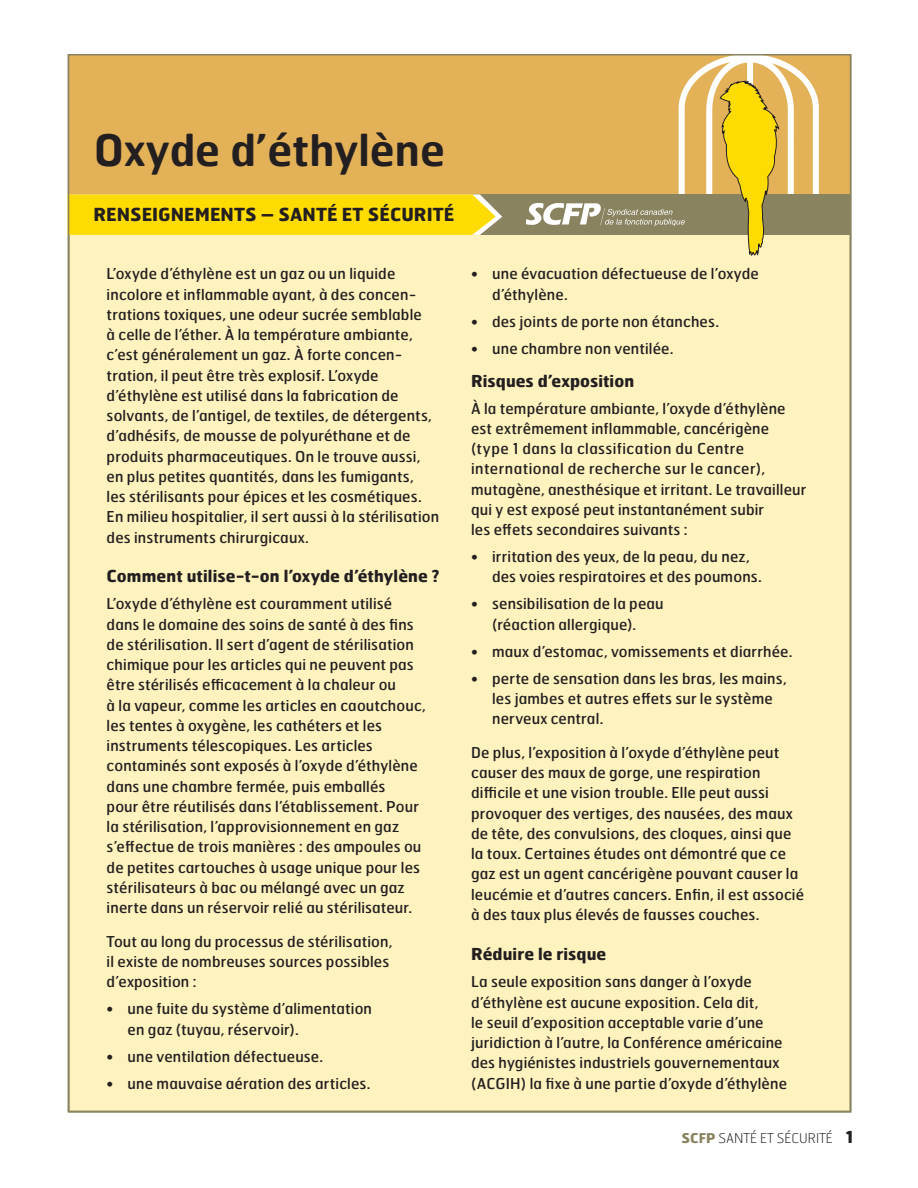
<style>
.page{position:relative;width:918px;height:1188px;background:#fff}
.page>*{position:absolute;margin:0;border:0;box-sizing:border-box;transform-origin:0 0}
.t1{font:600 43.5px "Hermes FB";color:#231f20}
.t2{font:700 18px "Hermes FB";color:#231f20}
.t3{font:700 16.5px "Hermes FB";letter-spacing:.005em;color:#231f20}
.t4{font:15px/20.2px "Hermes FB";letter-spacing:.01em;color:#231f20}
.t5{font:100 13.5px "Hermes FB";color:#231f20}
.s1{font-weight:700;color:#898360}
.s2{font-weight:700;font-size:16.5px}
</style>
<div class="page">
<div style="left:68px;top:54px;width:783px;height:1058px;background:#fef3be"></div>
<div style="left:69px;top:55px;width:781px;height:141px;background:#e3b258"></div>
<div style="left:71px;top:194px;width:779px;height:41px;background:#898360"></div>
<svg style="left:71px;top:194px;width:431px;height:41px;background:#fbda09"></svg>
<svg style="left:526px;top:57px;width:293px;height:199px"></svg>
<h1 class="t1" style="left:94px;top:122px;width:353px">Oxyde d’éthylène</h1>
<p class="t2" style="left:93px;top:203px;width:362px">RENSEIGNEMENTS – SANTÉ ET SÉCURITÉ</p>
<p class="t4" style="left:107px;top:263px;width:334px">L’oxyde d’éthylène est un gaz ou un liquide incolore et inflammable ayant, à des concen&shy;trations toxiques, une odeur sucrée semblable<br>à celle de l’éther. À la température ambiante, c’est généralement un gaz. À forte concen&shy;tration, il peut être très explosif. L’oxyde d’éthylène est utilisé dans la fabrication de solvants, de l’antigel, de textiles, de détergents, d’adhésifs, de mousse de polyuréthane et de produits pharmaceutiques. On le trouve aussi, en plus petites quantités, dans les fumigants,<br>les stérilisants pour épices et les cosmétiques.<br>En milieu hospitalier, il sert aussi à la stérilisation des instruments chirurgicaux.</p>
<p class="t3" style="left:107px;top:566px;width:334px">Comment utilise-t-on l’oxyde d’éthylène ?</p>
<p class="t4" style="left:107px;top:593px;width:321px">L’oxyde d’éthylène est couramment utilisé dans le domaine des soins de santé à des fins de stérilisation. Il sert d’agent de stérilisation chimique pour les articles qui ne peuvent pas être stérilisés efficacement à la chaleur ou<br>à la vapeur, comme les articles en caoutchouc, les tentes à oxygène, les cathéters et les instruments télescopiques. Les articles contaminés sont exposés à l’oxyde d’éthylène dans une chambre fermée, puis emballés<br>pour être réutilisés dans l’établissement. Pour la stérilisation, l’approvisionnement en gaz s’effectue de trois manières : des ampoules ou de petites cartouches à usage unique pour les stérilisateurs à bac ou mélangé avec un gaz inerte dans un réservoir relié au stérilisateur.</p>
<p class="t4" style="left:107px;top:931px;width:287px">Tout au long du processus de stérilisation, il existe de nombreuses sources possibles d’exposition :</p>
<p class="t4" style="left:128px;top:998px;width:246px;text-indent:-21px">• une fuite du système d’alimentation en gaz (tuyau, réservoir).</p>
<p class="t4" style="left:107px;top:1046px;width:218px">• une ventilation défectueuse.</p>
<p class="t4" style="left:107px;top:1073px;width:265px">• une mauvaise aération des articles.</p>
<p class="t4" style="left:492px;top:263px;width:268px;text-indent:-21px">• une évacuation défectueuse de l’oxyde d’éthylène.</p>
<p class="t4" style="left:471px;top:311px;width:249px">• des joints de porte non étanches.</p>
<p class="t4" style="left:471px;top:338px;width:204px">• une chambre non ventilée.</p>
<p class="t3" style="left:471px;top:370px;width:165px">Risques d’exposition</p>
<p class="t4" style="left:471px;top:398px;width:337px">À la température ambiante, l’oxyde d’éthylène est extrêmement inflammable, cancérigène (type 1 dans la classification du Centre international de recherche sur le cancer), mutagène, anesthésique et irritant. Le travailleur qui y est exposé peut instantanément subir<br>les effets secondaires suivants :</p>
<p class="t4" style="left:492px;top:546px;width:271px;text-indent:-21px">• irritation des yeux, de la peau, du nez, des voies respiratoires et des poumons.</p>
<p class="t4" style="left:471px;top:593px;width:194px;text-align:center">• sensibilisation de la peau (réaction allergique).</p>
<p class="t4" style="left:471px;top:641px;width:323px">• maux d’estomac, vomissements et diarrhée.</p>
<p class="t4" style="left:492px;top:668px;width:296px;text-indent:-21px">• perte de sensation dans les bras, les mains, les jambes et autres effets sur le système nerveux central.</p>
<p class="t4" style="left:471px;top:742px;width:334px">De plus, l’exposition à l’oxyde d’éthylène peut causer des maux de gorge, une respiration difficile et une vision trouble. Elle peut aussi provoquer des vertiges, des nausées, des maux de tête, des convulsions, des cloques, ainsi que la toux. Certaines études ont démontré que ce gaz est un agent cancérigène pouvant causer la leucémie et d’autres cancers. Enfin, il est associé à des taux plus élevés de fausses couches.</p>
<p class="t3" style="left:471px;top:944px;width:137px">Réduire le risque</p>
<p class="t4" style="left:471px;top:971px;width:317px">La seule exposition sans danger à l’oxyde d’éthylène est aucune exposition. Cela dit,<br>le seuil d’exposition acceptable varie d’une juridiction à l’autre, la Conférence américaine des hygiénistes industriels gouvernementaux (ACGIH) la fixe à une partie d’oxyde d’éthylène</p>
<p class="t5" style="left:682px;top:1130px;width:173px"><span class="s1">SCFP</span> SANTÉ ET SÉCURITÉ <span class="s2">1</span></p>
</div>
